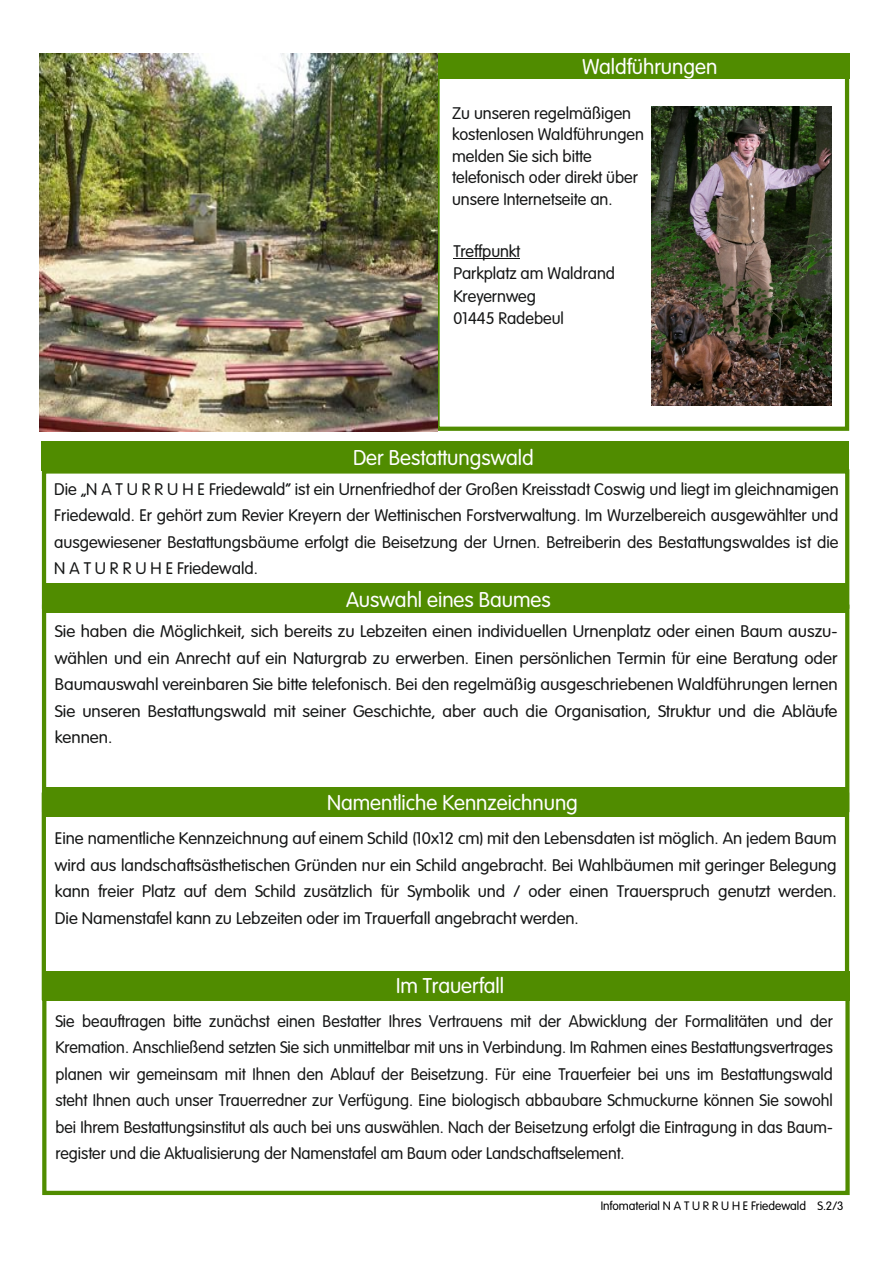
<style>
.page{position:relative;width:893px;height:1263px;background:#fff}
.page>*{position:absolute;margin:0;border:0;box-sizing:border-box;transform-origin:0 0}
.t1{font:21px "VAG Rounded Lt Normal";color:#fff}
.t2{font:16.5px/26.5px "VAG Rounded Lt Normal";color:#151616;text-align:justify}
.t3{font:16.5px/26.5px "VAG Rounded Lt Normal";color:#151616;text-align:justify;scale:1.04 1}
.t4{font:12px "VAG Rounded Lt Normal";color:#000}
</style>
<div class="page">
<img style="left:651px;top:107px;width:180px;height:299px">
<svg style="left:41px;top:971px;width:764px;height:30px"></svg>
<div style="left:42px;top:583px;width:805px;height:30px;background:#508c00"></div>
<div style="left:42px;top:469px;width:807px;height:140px;border:4px solid #508c00"></div>
<div style="left:42px;top:971px;width:808px;height:29px;background:#508c00"></div>
<div style="left:42px;top:787px;width:805px;height:30px;background:#508c00"></div>
<div style="left:42px;top:441px;width:807px;height:30px;background:#508c00"></div>
<div style="left:42px;top:987px;width:808px;height:208px;border:4px solid #508c00"></div>
<div style="left:42px;top:792px;width:807px;height:208px;border:4px solid #508c00"></div>
<div style="left:420px;top:53px;width:429px;height:26px;background:#508c00"></div>
<div style="left:435px;top:57px;width:414px;height:374px;border:4px solid #508c00"></div>
<div style="left:42px;top:604px;width:807px;height:208px;border:4px solid #508c00"></div>
<hr style="left:453px;top:258px;width:67px;height:1px;background:#151616">
<img style="left:39px;top:53px;width:399px;height:378px">
<p class="t1" style="left:582px;top:58px;width:137px">Waldführungen</p>
<p class="t2" style="left:452px;top:103px;width:193px;line-height:21.6px;text-align:left">Zu unseren regelmäßigen kostenlosen Waldführungen melden Sie sich bitte telefonisch oder direkt über unsere Internetseite an.</p>
<p class="t2" style="left:453px;top:241px;width:163px;line-height:22.4px;text-align:left">Treffpunkt<br>Parkplatz am Waldrand<br>Kreyernweg<br>01445 Radebeul</p>
<p class="t1" style="left:353px;top:449px;width:182px">Der Bestattungswald</p>
<p class="t2" style="left:54px;top:477px;width:786px">Die „N A T U R R U H E Friedewald“ ist ein Urnenfriedhof der Großen Kreisstadt Coswig und liegt im gleichnamigen Friedewald. Er gehört zum Revier Kreyern der Wettinischen Forstverwaltung. Im Wurzelbereich ausgewählter und ausgewiesener Bestattungsbäume erfolgt die Beisetzung der Urnen. Betreiberin des Bestattungswaldes ist die N A T U R R U H E Friedewald.</p>
<p class="t1" style="left:346px;top:590px;width:206px">Auswahl eines Baumes</p>
<p class="t3" style="left:55px;top:619px;width:754px">Sie haben die Möglichkeit, sich bereits zu Lebzeiten einen individuellen Urnenplatz oder einen Baum auszu&shy;wählen und ein Anrecht auf ein Naturgrab zu erwerben. Einen persönlichen Termin für eine Beratung oder Baumauswahl vereinbaren Sie bitte telefonisch. Bei den regelmäßig ausgeschriebenen Waldführungen lernen Sie unseren Bestattungswald mit seiner Geschichte, aber auch die Organisation, Struktur und die Abläufe kennen.</p>
<p class="t1" style="left:327px;top:794px;width:252px">Namentliche Kennzeichnung</p>
<p class="t2" style="left:55px;top:827px;width:783px">Eine namentliche Kennzeichnung auf einem Schild (10x12 cm) mit den Lebensdaten ist möglich. An jedem Baum wird aus landschaftsästhetischen Gründen nur ein Schild angebracht. Bei Wahlbäumen mit geringer Belegung kann freier Platz auf dem Schild zusätzlich für Symbolik und / oder einen Trauerspruch genutzt werden.<br>Die Namenstafel kann zu Lebzeiten oder im Trauerfall angebracht werden.</p>
<p class="t1" style="left:396px;top:977px;width:110px">Im Trauerfall</p>
<p class="t2" style="left:55px;top:1009px;width:779px">Sie beauftragen bitte zunächst einen Bestatter Ihres Vertrauens mit der Abwicklung der Formalitäten und der Kremation. Anschließend setzten Sie sich unmittelbar mit uns in Verbindung. Im Rahmen eines Bestattungsvertrages planen wir gemeinsam mit Ihnen den Ablauf der Beisetzung. Für eine Trauerfeier bei uns im Bestattungswald steht Ihnen auch unser Trauerredner zur Verfügung. Eine biologisch abbaubare Schmuckurne können Sie sowohl bei Ihrem Bestattungsinstitut als auch bei uns auswählen. Nach der Beisetzung erfolgt die Eintragung in das Baum&shy;register und die Aktualisierung der Namenstafel am Baum oder Landschaftselement.</p>
<p class="t4" style="left:601px;top:1201px;width:244px">Infomaterial N A T U R R U H E Friedewald S.2/3</p>
</div>
